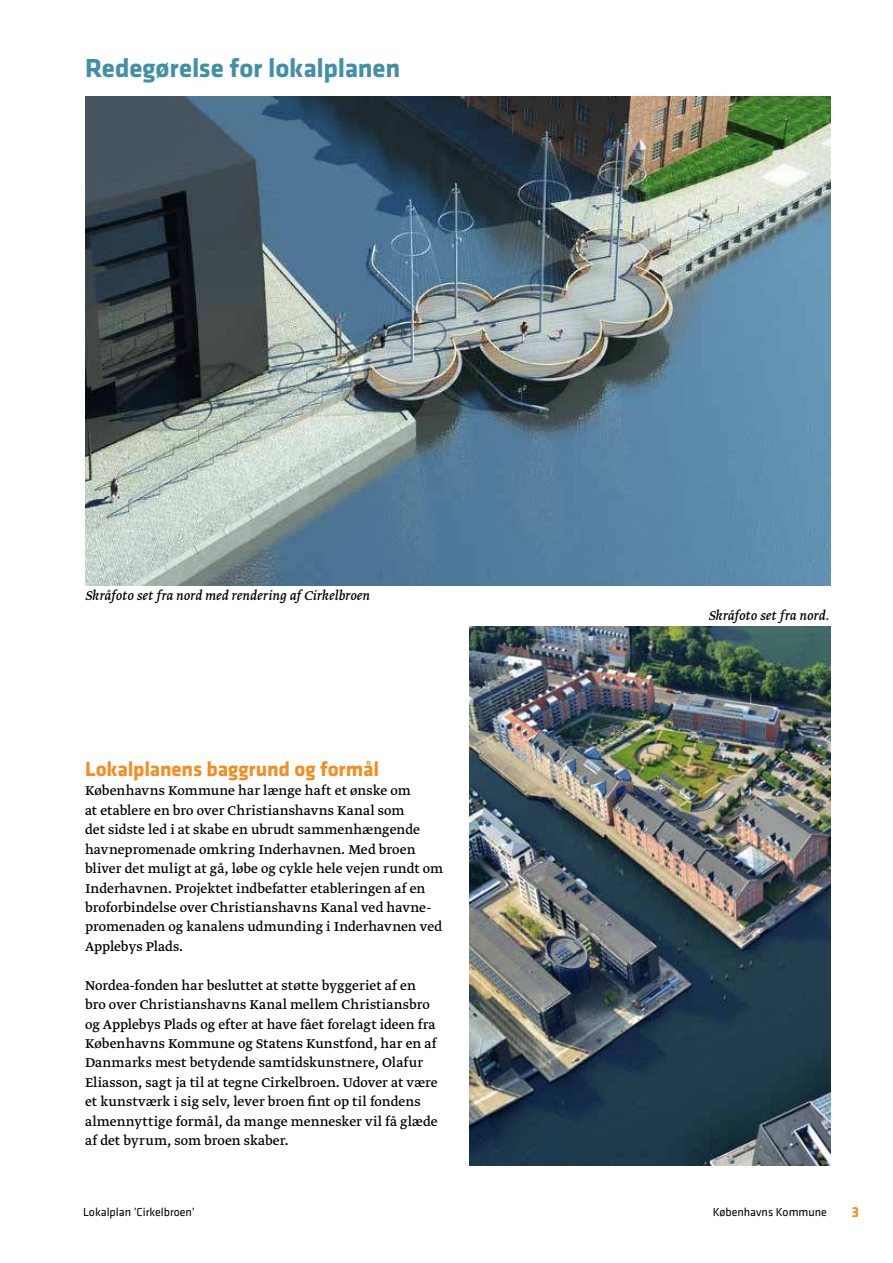
<style>
.page{position:relative;width:893px;height:1263px;background:#fff}
.page>*{position:absolute;margin:0;border:0;box-sizing:border-box;transform-origin:0 0}
.t1{font:700 27px "Klavika";letter-spacing:-.005em;color:#428fa8}
.t2{font:700 21px "Klavika";letter-spacing:-.005em;color:#f78b1f}
.t3{font:15px/19.5px "Greta Text";color:#000}
.t4{font:italic 15px "Greta Text";letter-spacing:.005em;color:#000}
.t5{font:700 15px "Klavika";color:#f78b1f}
.t6{font:12px "Klavika";color:#000}
</style>
<div class="page">
<img style="left:470px;top:627px;width:360px;height:538px">
<img style="left:85px;top:96px;width:745px;height:489px">
<h1 class="t1" style="left:85px;top:58px;width:317px">redegørelse for lokalplanen</h1>
<p class="t4" style="left:85px;top:589px;width:286px">Skråfoto set fra nord med rendering af Cirkelbroen</p>
<h2 class="t2" style="left:85px;top:761px;width:296px">lokalplanens baggrund og formål</h2>
<p class="t3" style="left:85px;top:782px;width:360px">Københavns Kommune har længe haft et ønske om<br>at etablere en bro over Christianshavns Kanal som<br>det sidste led i at skabe en ubrudt sammenhængende havnepromenade omkring Inderhavnen. Med broen bliver det muligt at gå, løbe og cykle hele vejen rundt om Inderhavnen. Projektet indbefatter etableringen af en broforbindelse over Christianshavns Kanal ved havne&shy;promenaden og kanalens udmunding i Inderhavnen ved Applebys Plads.</p>
<p class="t3" style="left:85px;top:976px;width:354px">Nordea-fonden har besluttet at støtte byggeriet af en bro over Christianshavns Kanal mellem Christiansbro og Applebys Plads og efter at have fået forelagt ideen fra Københavns Kommune og Statens Kunstfond, har en af Danmarks mest betydende samtidskunstnere, Olafur Eliasson, sagt ja til at tegne Cirkelbroen. Udover at være et kunstværk i sig selv, lever broen fint op til fondens almennyttige formål, da mange mennesker vil få glæde af det byrum, som broen skaber.</p>
<p class="t4" style="left:708px;top:609px;width:122px">Skråfoto set fra nord.</p>
<p class="t6" style="left:83px;top:1208px;width:113px">Lokalplan ’Cirkelbroen’</p>
<p class="t6" style="left:713px;top:1208px;width:116px">Københavns Kommune</p>
<p class="t5" style="left:852px;top:1206px;width:9px">3</p>
</div>
